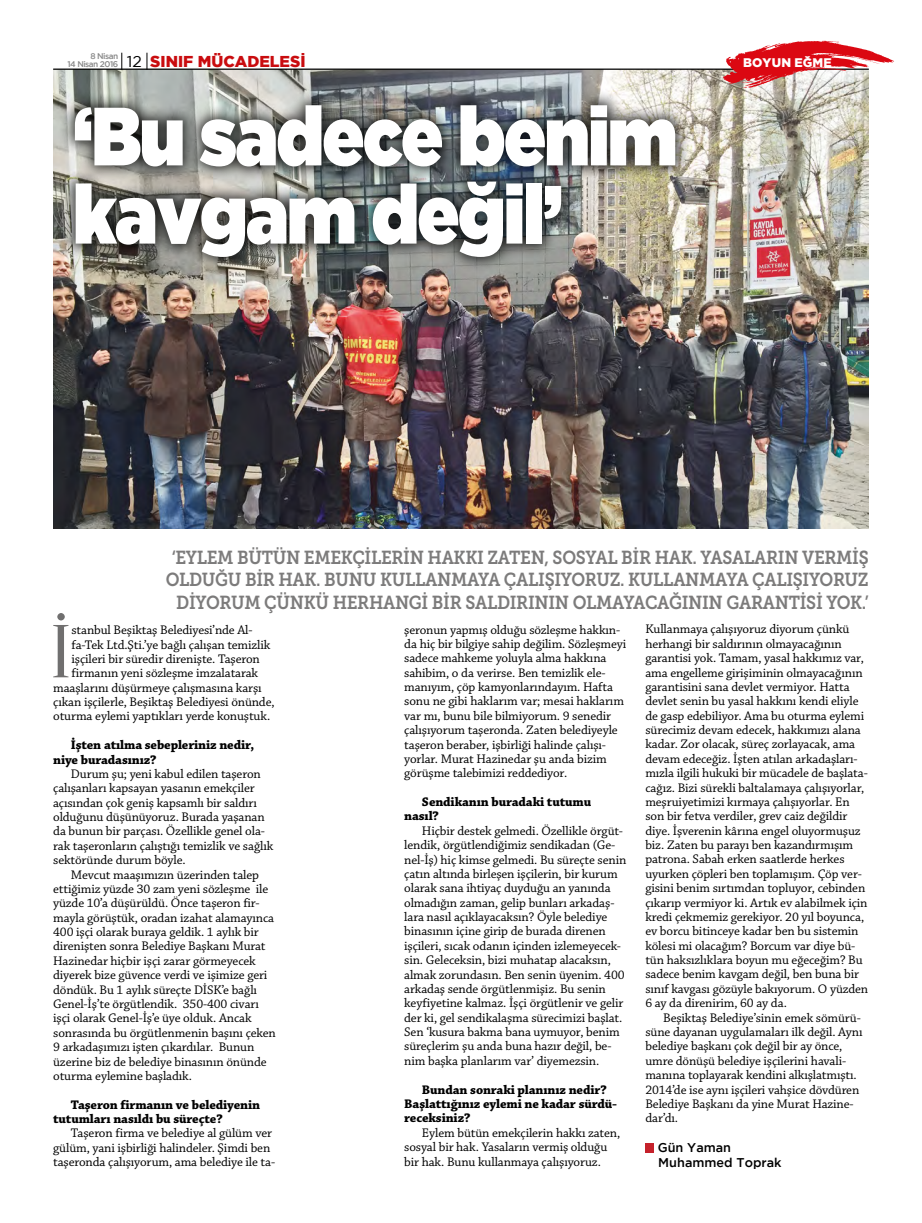
<style>
.page{position:relative;width:922px;height:1223px;background:#fff}
.page>*{position:absolute;margin:0;border:0;box-sizing:border-box;transform-origin:0 0}
.t1{font:900 82.38px/78.1px "Gotham";letter-spacing:-.02em;color:#fff;scale:.85 1}
.t2{font:74.75px "Oranienbaum";color:#706f6f}
.t3{font:18.75px/22.5px "Museo Slab 700";letter-spacing:-.02em;color:#7c7b7b;text-align:center;scale:.9 1}
.t4{font:800 15.75px "Gotham";color:#c90c0f}
.t5{font:13.12px/14.4px "Chaparral Pro";letter-spacing:-.01em;color:#000}
.t6{font:700 13.12px/14.4px "Chaparral Pro";letter-spacing:-.01em;color:#000}
.t7{font:500 12.62px/15.2px "Gotham";color:#000}
.t8{font:800 12.38px "Gotham";color:#fff}
.t9{font:500 8.25px "Gotham";letter-spacing:-.06em;color:#878787}
.s1{font-weight:400;font-size:15.75px;color:#000}
</style>
<div class="page">
<img style="left:53px;top:70px;width:815px;height:458px">
<div style="left:59px;top:89px;width:631px;height:182px;background:#000;opacity:.75"></div>
<div style="left:645px;top:1142px;width:9px;height:10px;background:#c5212b"></div>
<hr style="left:53px;top:69px;width:815px;height:1px;background:#000">
<svg style="left:121px;top:53px;width:1px;height:17px"></svg>
<svg style="left:147px;top:53px;width:1px;height:17px"></svg>
<svg style="left:722px;top:41px;width:172px;height:48px"></svg>
<p class="t9" style="left:90px;top:51px;width:29px">8 Nisan</p>
<p class="t4" style="left:150px;top:52px;width:157px">SINIF MÜCADELESİ</p>
<p class="t8" style="left:742px;top:56px;width:80px">BOYUN EĞME</p>
<p class="t9" style="left:67px;top:59px;width:76px">14 Nisan 2016 <span class="s1">12</span></p>
<h1 class="t1" style="left:73px;top:95px;width:712px">‘Bu sadece benim kavgam değil’</h1>
<h3 class="t3" style="left:166px;top:546px;width:782px">‘EYLEM BÜTÜN EMEKÇILERIN HAKKI ZATEN, SOSYAL BIR HAK. YASALARIN VERMIŞ<br>OLDUĞU BIR HAK. BUNU KULLANMAYA ÇALIŞIYORUZ. KULLANMAYA ÇALIŞIYORUZ<br>DIYORUM ÇÜNKÜ HERHANGI BIR SALDIRININ OLMAYACAĞININ GARANTISI YOK.’</h3>
<h2 class="t2" style="left:50px;top:610px;width:24px">İ</h2>
<p class="t5" style="left:645px;top:622px;width:224px">Kullanmaya çalışıyoruz diyorum çünkü herhangi bir saldırının olmayacağının garantisi yok. Tamam, yasal hakkımız var, ama engelleme girişiminin olmayacağının garantisini sana devlet vermiyor. Hatta devlet senin bu yasal hakkını kendi eliyle de gasp edebiliyor. Ama bu oturma eylemi sürecimiz devam edecek, hakkımızı alana kadar. Zor olacak, süreç zorlayacak, ama devam edeceğiz. İşten atılan arkadaşları&shy;mızla ilgili hukuki bir mücadele de başlata&shy;cağız. Bizi sürekli baltalamaya çalışıyorlar, meşruiyetimizi kırmaya çalışıyorlar. En son bir fetva verdiler, grev caiz değildir diye. İşverenin kârına engel oluyormuşuz biz. Zaten bu parayı ben kazandırmışım patrona. Sabah erken saatlerde herkes uyurken çöpleri ben toplamışım. Çöp ver&shy;gisini benim sırtımdan topluyor, cebinden çıkarıp vermiyor ki. Artık ev alabilmek için kredi çekmemiz gerekiyor. 20 yıl boyunca, ev borcu bitinceye kadar ben bu sistemin kölesi mi olacağım? Borcum var diye bü&shy;tün haksızlıklara boyun mu eğeceğim? Bu sadece benim kavgam değil, ben buna bir sınıf kavgası gözüyle bakıyorum. O yüzden 6 ay da direnirim, 60 ay da.</p>
<p class="t5" style="left:645px;top:1010px;width:219px;text-indent:18px">Beşiktaş Belediye’sinin emek sömürü&shy;süne dayanan uygulamaları ilk değil. Aynı belediye başkanı çok değil bir ay önce, umre dönüşü belediye işçilerini havali&shy;manına toplayarak kendini alkışlatmıştı.<br>2014’de ise aynı işçileri vahşice dövdüren Belediye Başkanı da yine Murat Hazine&shy;dar’dı.</p>
<p class="t7" style="left:657px;top:1139px;width:125px">Gün Yaman<br>Muhammed Toprak</p>
<p class="t5" style="left:404px;top:622px;width:223px">şeronun yapmış olduğu sözleşme hakkın&shy;da hiç bir bilgiye sahip değilim. Sözleşmeyi sadece mahkeme yoluyla alma hakkına sahibim, o da verirse. Ben temizlik ele&shy;manıyım, çöp kamyonlarındayım. Hafta sonu ne gibi haklarım var; mesai haklarım var mı, bunu bile bilmiyorum. 9 senedir çalışıyorum taşeronda. Zaten belediyeyle taşeron beraber, işbirliği halinde çalışı&shy;yorlar. Murat Hazinedar şu anda bizim görüşme talebimizi reddediyor.</p>
<p class="t6" style="left:404px;top:795px;width:188px;text-indent:18px">Sendikanın buradaki tutumu nasıl?</p>
<p class="t5" style="left:404px;top:824px;width:223px;text-indent:18px">Hiçbir destek gelmedi. Özellikle örgüt&shy;lendik, örgütlendiğimiz sendikadan (Ge&shy;nel-İş) hiç kimse gelmedi. Bu süreçte senin çatın altında birleşen işçilerin, bir kurum olarak sana ihtiyaç duyduğu an yanında olmadığın zaman, gelip bunları arkadaş&shy;lara nasıl açıklayacaksın? Öyle belediye binasının içine girip de burada direnen işçileri, sıcak odanın içinden izlemeyecek&shy;sin. Geleceksin, bizi muhatap alacaksın, almak zorundasın. Ben senin üyenim. 400 arkadaş sende örgütlenmişiz. Bu senin keyfiyetine kalmaz. İşçi örgütlenir ve gelir der ki, gel sendikalaşma sürecimizi başlat.<br>Sen ‘kusura bakma bana uymuyor, benim süreçlerim şu anda buna hazır değil, be&shy;nim başka planlarım var’ diyemezsin.</p>
<p class="t6" style="left:404px;top:1082px;width:214px;text-indent:18px">Bundan sonraki planınız nedir?<br>Başlattığınız eylemi ne kadar sürdü&shy;receksiniz?</p>
<p class="t5" style="left:404px;top:1125px;width:217px;text-indent:18px">Eylem bütün emekçilerin hakkı zaten, sosyal bir hak. Yasaların vermiş olduğu bir hak. Bunu kullanmaya çalışıyoruz.</p>
<p class="t5" style="left:71px;top:623px;width:183px">stanbul Beşiktaş Belediyesi’nde Al-</p>
<p class="t5" style="left:71px;top:637px;width:200px">fa-Tek Ltd.Şti.’ye bağlı çalışan temizlik</p>
<p class="t5" style="left:71px;top:652px;width:190px">işçileri bir süredir direnişte. Taşeron</p>
<p class="t5" style="left:71px;top:666px;width:188px">firmanın yeni sözleşme imzalatarak</p>
<p class="t5" style="left:53px;top:681px;width:210px">maaşlarını düşürmeye çalışmasına karşı</p>
<p class="t5" style="left:53px;top:695px;width:223px">çıkan işçilerle, Beşiktaş Belediyesi önünde,</p>
<p class="t5" style="left:53px;top:709px;width:218px">oturma eylemi yaptıkları yerde konuştuk.</p>
<p class="t6" style="left:53px;top:738px;width:203px;text-indent:18px">İşten atılma sebepleriniz nedir, niye buradasınız?</p>
<p class="t5" style="left:53px;top:767px;width:221px;text-indent:18px">Durum şu; yeni kabul edilen taşeron çalışanları kapsayan yasanın emekçiler açısından çok geniş kapsamlı bir saldırı olduğunu düşünüyoruz. Burada yaşanan da bunun bir parçası. Özellikle genel ola&shy;rak taşeronların çalıştığı temizlik ve sağlık sektöründe durum böyle.</p>
<p class="t5" style="left:53px;top:867px;width:224px;text-indent:18px">Mevcut maaşımızın üzerinden talep ettiğimiz yüzde 30 zam yeni sözleşme ile yüzde 10’a düşürüldü. Önce taşeron fir&shy;mayla görüştük, oradan izahat alamayınca 400 işçi olarak buraya geldik. 1 aylık bir direnişten sonra Belediye Başkanı Murat Hazinedar hiçbir işçi zarar görmeyecek diyerek bize güvence verdi ve işimize geri döndük. Bu 1 aylık süreçte DİSK’e bağlı Genel-İş’te örgütlendik. 350-400 civarı işçi olarak Genel-İş’e üye olduk. Ancak sonrasında bu örgütlenmenin başını çeken 9 arkadaşımızı işten çıkardılar. Bunun üzerine biz de belediye binasının önünde oturma eylemine başladık.</p>
<p class="t6" style="left:53px;top:1097px;width:208px;text-indent:18px">Taşeron firmanın ve belediyenin tutumları nasıldı bu süreçte?</p>
<p class="t5" style="left:53px;top:1126px;width:223px;text-indent:18px">Taşeron firma ve belediye al gülüm ver gülüm, yani işbirliği halindeler. Şimdi ben taşeronda çalışıyorum, ama belediye ile ta-</p>
</div>
